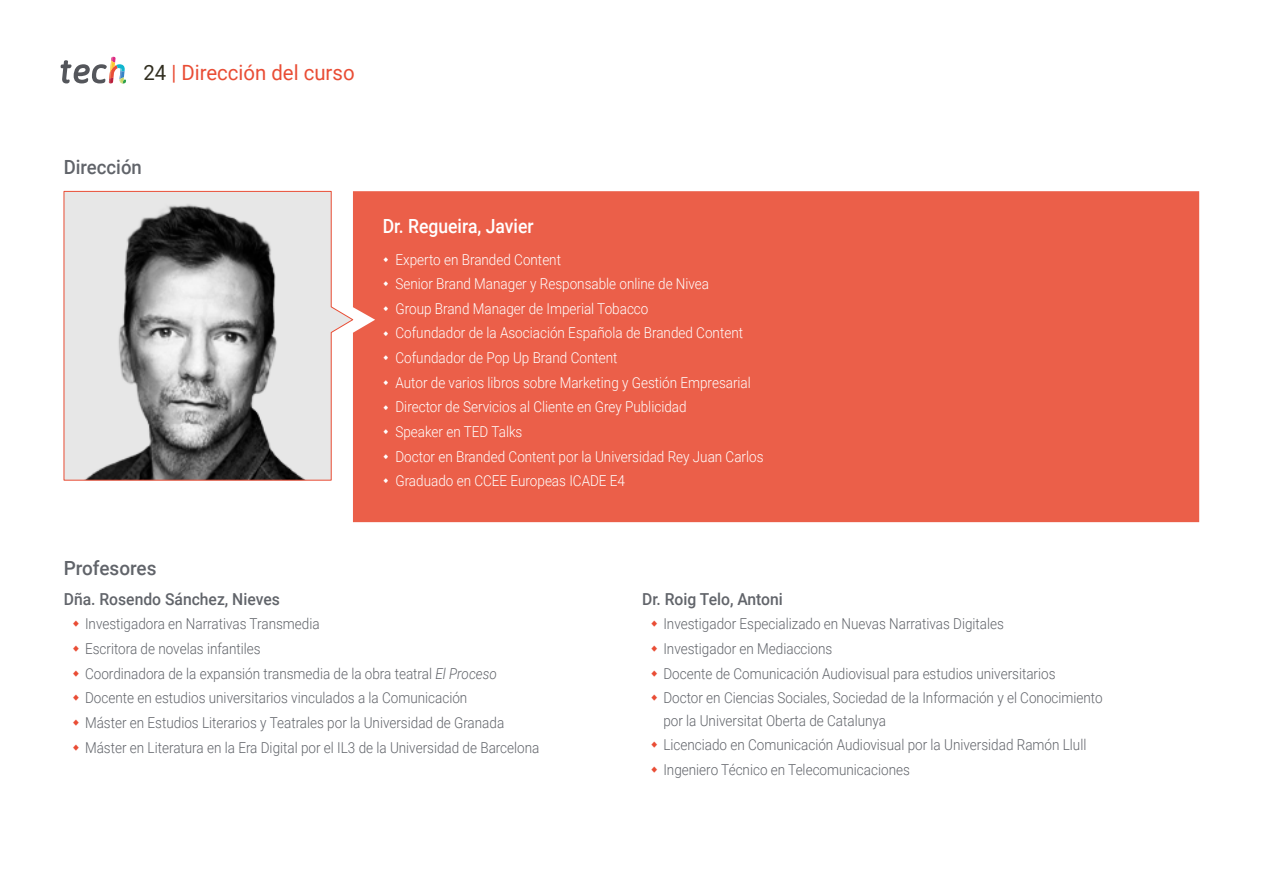
<style>
.page{position:relative;width:1263px;height:893px;background:#fff}
.page>*{position:absolute;margin:0;border:0;box-sizing:border-box;transform-origin:0 0}
.t1{font:21px "Roboto";color:#e94d35}
.t2{font:500 19.5px "Roboto";color:#fff;scale:.9 1}
.t3{font:500 19.5px "Roboto";color:#61646a}
.t4{font:500 19.5px "Roboto";color:#61646a;scale:.95 1}
.t5{font:500 16.5px "Roboto";color:#61646a;scale:.95 1}
.t6{font:300 15px/24.6px "Roboto";color:#61646a;scale:.9 1}
.t7{font:300 15px/24.6px "Roboto";color:#fff;scale:.9 1}
.s1{color:#312e20}
.s2{font-style:italic}
</style>
<div class="page">
<svg style="left:61px;top:57px;width:65px;height:27px"></svg>
<svg style="left:64px;top:191px;width:289px;height:290px"></svg>
<div style="left:353px;top:191px;width:846px;height:331px;background:#eb5f49"></div>
<svg style="left:384px;top:257px;width:4px;height:5px"></svg>
<svg style="left:384px;top:282px;width:4px;height:5px"></svg>
<svg style="left:384px;top:306px;width:4px;height:5px"></svg>
<svg style="left:384px;top:331px;width:4px;height:5px"></svg>
<svg style="left:384px;top:355px;width:4px;height:5px"></svg>
<svg style="left:384px;top:380px;width:4px;height:5px"></svg>
<svg style="left:384px;top:405px;width:4px;height:5px"></svg>
<svg style="left:384px;top:429px;width:4px;height:5px"></svg>
<svg style="left:384px;top:454px;width:4px;height:5px"></svg>
<svg style="left:384px;top:479px;width:4px;height:5px"></svg>
<h1 class="t1" style="left:144px;top:57px;width:213px"><span class="s1">24</span> | Dirección del curso</h1>
<h2 class="t4" style="left:64px;top:154px;width:84px">Dirección</h2>
<h2 class="t2" style="left:383px;top:212px;width:169px">Dr. Regueira, Javier</h2>
<p class="t7" style="left:395px;top:246px;width:410px">Experto en Branded Content<br>Senior Brand Manager y Responsable online de Nivea<br>Group Brand Manager de Imperial Tobacco<br>Cofundador de la Asociación Española de Branded Content Cofundador de Pop Up Brand Content<br>Autor de varios libros sobre Marketing y Gestión Empresarial Director de Servicios al Cliente en Grey Publicidad<br>Speaker en TED Talks<br>Doctor en Branded Content por la Universidad Rey Juan Carlos Graduado en CCEE Europeas ICADE E4</p>
<h2 class="t3" style="left:64px;top:555px;width:94px">Profesores</h2>
<p class="t5" style="left:64px;top:587px;width:229px">Dña. Rosendo Sánchez, Nieves</p>
<p class="t6" style="left:85px;top:611px;width:506px">Investigadora en Narrativas Transmedia<br>Escritora de novelas infantiles<br>Coordinadora de la expansión transmedia de la obra teatral <span class="s2">El Proceso </span>Docente en estudios universitarios vinculados a la Comunicación<br>Máster en Estudios Literarios y Teatrales por la Universidad de Granada Máster en Literatura en la Era Digital por el IL3 de la Universidad de Barcelona</p>
<p class="t5" style="left:642px;top:587px;width:150px">Dr. Roig Telo, Antoni</p>
<p class="t6" style="left:663px;top:611px;width:490px">Investigador Especializado en Nuevas Narrativas Digitales<br>Investigador en Mediaccions<br>Docente de Comunicación Audiovisual para estudios universitarios<br>Doctor en Ciencias Sociales, Sociedad de la Información y el Conocimiento</p>
<p class="t6" style="left:663px;top:707px;width:472px">por la Universitat Oberta de Catalunya<br>Licenciado en Comunicación Audiovisual por la Universidad Ramón Llull<br>Ingeniero Técnico en Telecomunicaciones</p>
</div>
